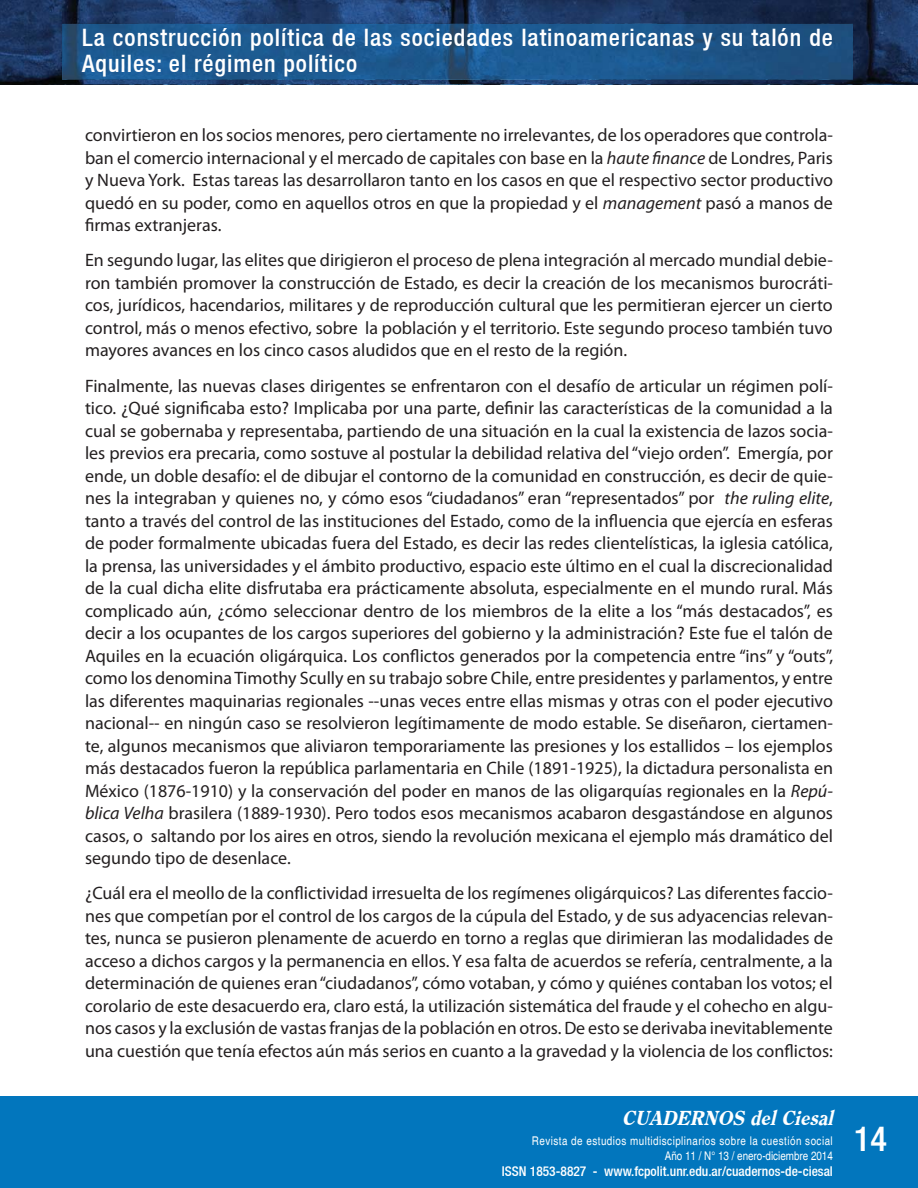
<style>
.page{position:relative;width:918px;height:1188px;background:#fff}
.page>*{position:absolute;margin:0;border:0;box-sizing:border-box;transform-origin:0 0}
.t1{font:500 condensed 34.5px "Helvetica Neue";color:#fff}
.t2{font:500 condensed 24px/25.5px "Helvetica Neue";letter-spacing:.04em;color:#fff}
.t3{font:italic 800 21px "Clearface";color:#fff}
.t4{font:18px/22.5px "Myriad Pro";color:#231f20;text-align:justify}
.t5{font:500 condensed 13.5px "Helvetica Neue";color:#fff}
.t6{font:condensed 12px/15px "Helvetica";letter-spacing:.04em;color:#fff;text-align:right}
.s1{font-style:italic}
</style>
<div class="page">
<img style="left:0;top:0;width:918px;height:84px">
<div style="left:0;top:1096px;width:918px;height:92px;background:#0276bd"></div>
<img style="left:62px;top:24px;width:791px;height:56px">
<h2 class="t2" style="left:82px;top:25px;width:752px">La construcción política de las sociedades latinoamericanas y su talón de<br>Aquiles: el régimen político</h2>
<p class="t4" style="left:85px;top:125px;width:750px">convirtieron en los socios menores, pero ciertamente no irrelevantes, de los operadores que controla&shy;ban el comercio internacional y el mercado de capitales con base en la <span class="s1">haute finance</span> de Londres, Paris y Nueva York. Estas tareas las desarrollaron tanto en los casos en que el respectivo sector productivo quedó en su poder, como en aquellos otros en que la propiedad y el <span class="s1">management</span> pasó a manos de firmas extranjeras.</p>
<p class="t4" style="left:85px;top:250px;width:750px">En segundo lugar, las elites que dirigieron el proceso de plena integración al mercado mundial debie&shy;ron también promover la construcción de Estado, es decir la creación de los mecanismos burocráti&shy;cos, jurídicos, hacendarios, militares y de reproducción cultural que les permitieran ejercer un cierto control, más o menos efectivo, sobre la población y el territorio. Este segundo proceso también tuvo mayores avances en los cinco casos aludidos que en el resto de la región.</p>
<p class="t4" style="left:85px;top:375px;width:750px">Finalmente, las nuevas clases dirigentes se enfrentaron con el desafío de articular un régimen polí&shy;tico. ¿Qué significaba esto? Implicaba por una parte, definir las características de la comunidad a la cual se gobernaba y representaba, partiendo de una situación en la cual la existencia de lazos socia&shy;les previos era precaria, como sostuve al postular la debilidad relativa del “viejo orden”. Emergía, por ende, un doble desafío: el de dibujar el contorno de la comunidad en construcción, es decir de quie&shy;nes la integraban y quienes no, y cómo esos “ciudadanos” eran “representados” por <span class="s1">the ruling elite</span>, tanto a través del control de las instituciones del Estado, como de la influencia que ejercía en esferas de poder formalmente ubicadas fuera del Estado, es decir las redes clientelísticas, la iglesia católica, la prensa, las universidades y el ámbito productivo, espacio este último en el cual la discrecionalidad de la cual dicha elite disfrutaba era prácticamente absoluta, especialmente en el mundo rural. Más complicado aún, ¿cómo seleccionar dentro de los miembros de la elite a los “más destacados”, es decir a los ocupantes de los cargos superiores del gobierno y la administración? Este fue el talón de Aquiles en la ecuación oligárquica. Los conflictos generados por la competencia entre “ins” y “outs”, como los denomina Timothy Scully en su trabajo sobre Chile, entre presidentes y parlamentos, y entre las diferentes maquinarias regionales --unas veces entre ellas mismas y otras con el poder ejecutivo nacional-- en ningún caso se resolvieron legítimamente de modo estable. Se diseñaron, ciertamen&shy;te, algunos mecanismos que aliviaron temporariamente las presiones y los estallidos – los ejemplos más destacados fueron la república parlamentaria en Chile (1891-1925), la dictadura personalista en México (1876-1910) y la conservación del poder en manos de las oligarquías regionales en la <span class="s1">Repú&shy;blica Velha</span> brasilera (1889-1930). Pero todos esos mecanismos acabaron desgastándose en algunos casos, o saltando por los aires en otros, siendo la revolución mexicana el ejemplo más dramático del segundo tipo de desenlace.</p>
<p class="t4" style="left:85px;top:883px;width:749px">¿Cuál era el meollo de la conflictividad irresuelta de los regímenes oligárquicos? Las diferentes faccio&shy;nes que competían por el control de los cargos de la cúpula del Estado, y de sus adyacencias relevan&shy;tes, nunca se pusieron plenamente de acuerdo en torno a reglas que dirimieran las modalidades de acceso a dichos cargos y la permanencia en ellos. Y esa falta de acuerdos se refería, centralmente, a la determinación de quienes eran “ciudadanos”, cómo votaban, y cómo y quiénes contaban los votos; el corolario de este desacuerdo era, claro está, la utilización sistemática del fraude y el cohecho en algu&shy;nos casos y la exclusión de vastas franjas de la población en otros. De esto se derivaba inevitablemente una cuestión que tenía efectos aún más serios en cuanto a la gravedad y la violencia de los conflictos:</p>
<p class="t3" style="left:622px;top:1110px;width:217px">CUADERNOS del Ciesal</p>
<p class="t6" style="left:532px;top:1133px;width:302px">Revista de estudios multidisciplinarios sobre la cuestión social<br>Año 11 / N° 13 / enero-diciembre 2014</p>
<p class="t5" style="left:502px;top:1163px;width:333px">ISSN 1853-8827 - www.fcpolit.unr.edu.ar/cuadernos-de-ciesal</p>
<h1 class="t1" style="left:854px;top:1118px;width:35px">14</h1>
</div>
